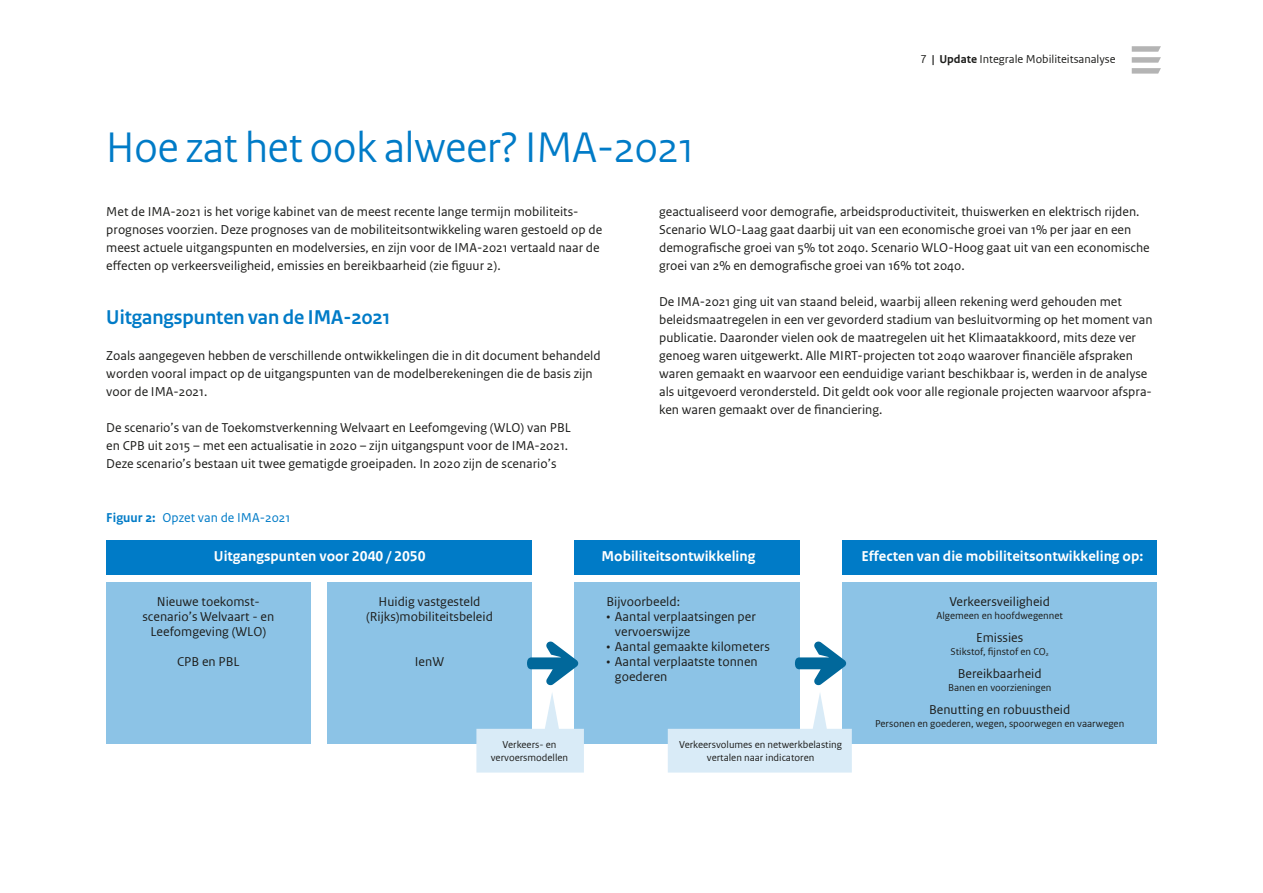
<style>
.page{position:relative;width:1263px;height:893px;background:#fff}
.page>*{position:absolute;margin:0;border:0;box-sizing:border-box;transform-origin:0 0}
.H2_-_Kop{font:45px "Rijksoverheid Sans Heading";color:#007bc7}
.H3_-_Paragraaf_niet_in_inhoud{font:700 21px "Rijksoverheid Sans Heading";color:#007bc7}
.t1{font:700 15px "Rijksoverheid Sans Web Text";color:#fff}
.P_-_Platte_tekst{font:13.5px/18px "Rijksoverheid Sans Text";color:#1d1d1b}
.t2{font:13.5px/15px "Rijksoverheid Sans Web Text";color:#1d1d1b;text-align:center}
.Figuurtitel{font:13.5px "Rijksoverheid Sans Text";color:#007bc7}
.t3{font:12px "Rijksoverheid Sans Web Text";color:#1d1d1b}
.t4{font:10.5px/13.5px "Rijksoverheid Sans Web Text";color:#1d1d1b;text-align:center}
.s1{font-weight:700}
.s2{font-size:6.15px}
</style>
<div class="page">
<div style="left:106px;top:583px;width:204px;height:161px;background:#8cc3e6"></div>
<div style="left:327px;top:583px;width:204px;height:161px;background:#8cc3e6"></div>
<div style="left:574px;top:583px;width:225px;height:161px;background:#8cc3e6"></div>
<div style="left:106px;top:540px;width:425px;height:34px;background:#007bc7"></div>
<div style="left:574px;top:540px;width:225px;height:34px;background:#007bc7"></div>
<div style="left:842px;top:583px;width:315px;height:161px;background:#8cc3e6"></div>
<div style="left:842px;top:540px;width:315px;height:34px;background:#007bc7"></div>
<svg style="left:527px;top:642px;width:51px;height:43px"></svg>
<svg style="left:795px;top:642px;width:51px;height:43px"></svg>
<svg style="left:476px;top:692px;width:108px;height:81px"></svg>
<svg style="left:668px;top:692px;width:184px;height:81px"></svg>
<svg style="left:1132px;top:46px;width:29px;height:28px"></svg>
<h2 class="H2_-_Kop" style="left:106px;top:121px;width:589px">Hoe zat het ook alweer? IMA-2021</h2>
<p class="t3" style="left:920px;top:52px;width:196px">7 <span class="s1">| Update</span> Integrale Mobiliteitsanalyse</p>
<p class="P_-_Platte_tekst" style="left:106px;top:203px;width:497px">Met de IMA-2021 is het vorige kabinet van de meest recente lange termijn mobiliteits&shy;prognoses voorzien. Deze prognoses van de mobiliteitsontwikkeling waren gestoeld op de meest actuele uitgangspunten en modelversies, en zijn voor de IMA-2021 vertaald naar de effecten op verkeersveiligheid, emissies en bereikbaarheid (zie figuur 2).</p>
<h3 class="H3_-_Paragraaf_niet_in_inhoud" style="left:106px;top:305px;width:286px">Uitgangspunten van de IMA-2021</h3>
<p class="P_-_Platte_tekst" style="left:106px;top:347px;width:496px">Zoals aangegeven hebben de verschillende ontwikkelingen die in dit document behandeld worden vooral impact op de uitgangspunten van de modelberekeningen die de basis zijn voor de IMA-2021.</p>
<p class="P_-_Platte_tekst" style="left:106px;top:419px;width:466px">De scenario’s van de Toekomstverkenning Welvaart en Leefomgeving (WLO) van PBL en CPB uit 2015 – met een actualisatie in 2020 – zijn uitgangspunt voor de IMA-2021.<br>Deze scenario’s bestaan uit twee gematigde groeipaden. In 2020 zijn de scenario’s</p>
<p class="Figuurtitel" style="left:106px;top:510px;width:186px"><span class="s1">Figuur 2:</span> Opzet van de IMA-2021</p>
<p class="P_-_Platte_tekst" style="left:659px;top:203px;width:492px">geactualiseerd voor demografie, arbeidsproductiviteit, thuiswerken en elektrisch rijden.<br>Scenario WLO-Laag gaat daarbij uit van een economische groei van 1% per jaar en een demografische groei van 5% tot 2040. Scenario WLO-Hoog gaat uit van een economische groei van 2% en demografische groei van 16% tot 2040.</p>
<p class="P_-_Platte_tekst" style="left:659px;top:293px;width:495px">De IMA-2021 ging uit van staand beleid, waarbij alleen rekening werd gehouden met beleidsmaatregelen in een ver gevorderd stadium van besluitvorming op het moment van publicatie. Daaronder vielen ook de maatregelen uit het Klimaatakkoord, mits deze ver genoeg waren uitgewerkt. Alle MIRT-projecten tot 2040 waarover financiële afspraken waren gemaakt en waarvoor een eenduidige variant beschikbaar is, werden in de analyse als uitgevoerd verondersteld. Dit geldt ook voor alle regionale projecten waarvoor afspra&shy;ken waren gemaakt over de financiering.</p>
<p class="t1" style="left:214px;top:548px;width:213px">Uitgangspunten voor 2040 / 2050</p>
<p class="t1" style="left:601px;top:548px;width:155px">Mobiliteitsontwikkeling</p>
<p class="t1" style="left:861px;top:548px;width:283px">Effecten van die mobiliteitsontwikkeling op:</p>
<p class="t2" style="left:366px;top:594px;width:128px">Huidig vastgesteld (Rijks)mobiliteitsbeleid</p>
<p class="t2" style="left:415px;top:654px;width:31px">IenW</p>
<p class="t2" style="left:949px;top:594px;width:102px">Verkeersveiligheid</p>
<p class="t4" style="left:936px;top:609px;width:128px">Algemeen en hoofdwegennet</p>
<p class="t2" style="left:976px;top:630px;width:49px">Emissies</p>
<p class="t4" style="left:950px;top:645px;width:100px">Stikstof, fijnstof en CO<span class="s2">2</span></p>
<p class="t2" style="left:958px;top:666px;width:85px">Bereikbaarheid</p>
<p class="t4" style="left:948px;top:681px;width:105px">Banen en voorzieningen</p>
<p class="t2" style="left:929px;top:702px;width:143px">Benutting en robuustheid</p>
<p class="t4" style="left:875px;top:717px;width:251px">Personen en goederen, wegen, spoorwegen en vaarwegen</p>
<p class="t2" style="left:143px;top:594px;width:133px">Nieuwe toekomst&shy;scenario’s Welvaart - en<br>Leefomgeving (WLO)</p>
<p class="t2" style="left:177px;top:654px;width:64px">CPB en PBL</p>
<p class="t2" style="left:606px;top:594px;width:75px">Bijvoorbeeld:</p>
<p class="t2" style="left:615px;top:609px;width:142px;text-align:left;text-indent:-9px">• Aantal verplaatsingen per vervoerswijze</p>
<p class="t2" style="left:606px;top:639px;width:165px">• Aantal gemaakte kilometers</p>
<p class="t2" style="left:615px;top:654px;width:144px;text-align:left;text-indent:-9px">• Aantal verplaatste tonnen goederen</p>
<p class="t4" style="left:491px;top:738px;width:79px">Verkeers- en vervoersmodellen</p>
<p class="t4" style="left:679px;top:738px;width:164px">Verkeersvolumes en netwerkbelasting vertalen naar indicatoren</p>
</div>
